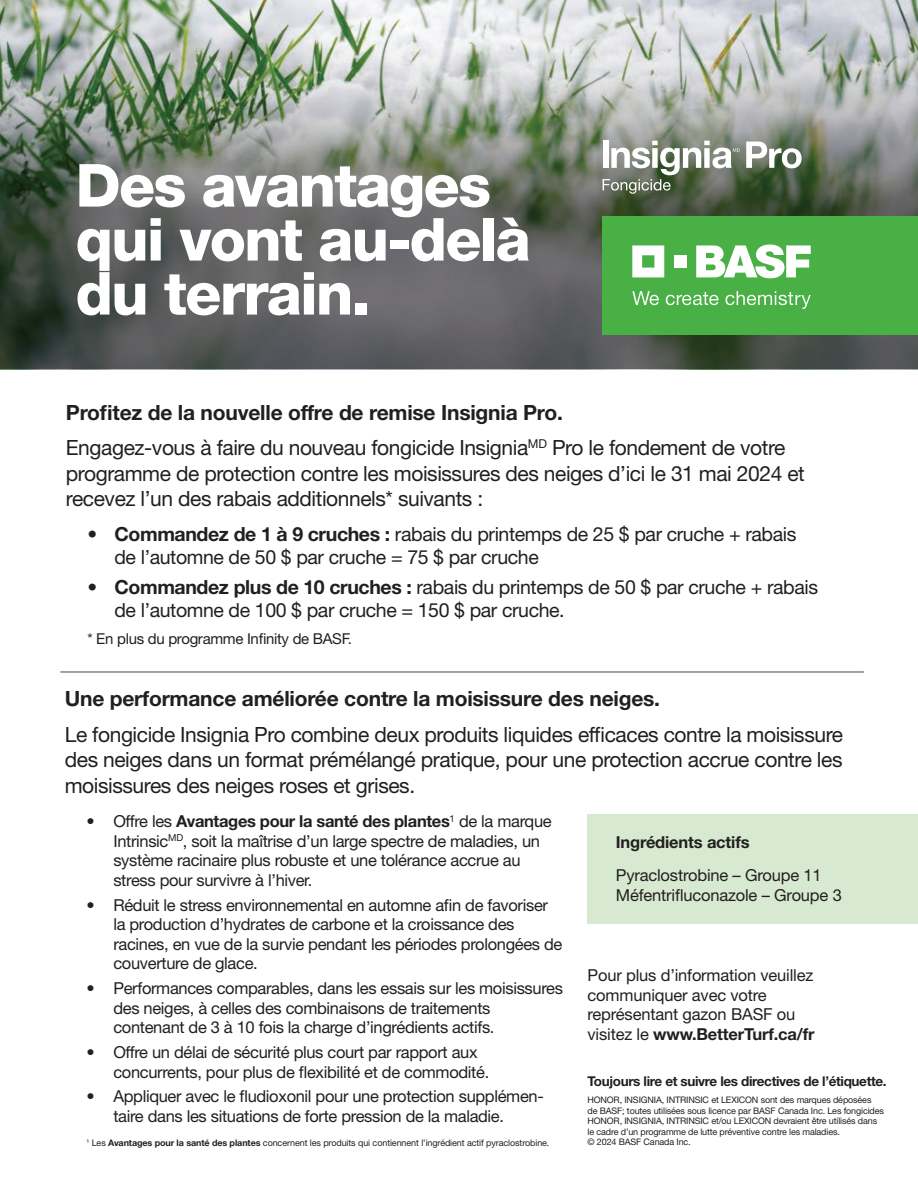
<style>
.page{position:relative;width:918px;height:1188px;background:#fff}
.page>*{position:absolute;margin:0;border:0;box-sizing:border-box;transform-origin:0 0}
.t1{font:800 59.4px/54px "Helvetica Neue LT Std";letter-spacing:-.03em;color:#fff}
.t2{font:21px/25.5px "Helvetica Neue LT Std";letter-spacing:-.02em;color:#231f20}
.t3{font:700 21px "Helvetica Neue LT Std";letter-spacing:-.01em;color:#231f20}
.t4{font:19.5px/22.5px "Helvetica Neue LT Std";letter-spacing:-.02em;color:#231f20}
.t5{font:16.5px/19.5px "Helvetica Neue LT Std";letter-spacing:-.02em;color:#231f20}
.t6{font:700 16.5px "Helvetica Neue LT Std";letter-spacing:-.01em;color:#231f20}
.t7{font:15px "Helvetica Neue LT Std";letter-spacing:-.02em;color:#231f20}
.t8{font:700 13.5px "Helvetica Neue LT Std";letter-spacing:-.025em;color:#231f20}
.t9{font:9px/10.5px "Helvetica Neue LT Std";letter-spacing:-.015em;color:#231f20}
.s1{font-weight:700}
</style>
<div class="page">
<hr style="left:60px;top:671px;width:804px;height:2px;background:#828487">
<div style="left:588px;top:815px;width:330px;height:109px;background:#d7e9d0"></div>
<img style="left:0;top:5px;width:918px;height:364px">
<div style="left:603px;top:216px;width:315px;height:119px;background:#49b045"></div>
<svg style="left:632px;top:245px;width:32px;height:32px"></svg>
<div style="left:674px;top:255px;width:12px;height:13px;background:#fff"></div>
<svg style="left:696px;top:245px;width:115px;height:33px"></svg>
<svg style="left:632px;top:291px;width:27px;height:14px"></svg>
<svg style="left:666px;top:292px;width:53px;height:13px"></svg>
<svg style="left:726px;top:291px;width:85px;height:18px"></svg>
<svg style="left:603px;top:141px;width:137px;height:53px"></svg>
<svg style="left:746px;top:142px;width:56px;height:26px"></svg>
<h1 class="t1" style="left:76px;top:158px;width:457px">Des avantages qui vont au-delà du terrain.</h1>
<p class="t2" style="left:66px;top:395px;width:721px;line-height:35.2px"><span class="s1">Profitez de la nouvelle offre de remise Insignia Pro.<br></span>Engagez-vous à faire du nouveau fongicide Insignia<sup>MD</sup> Pro le fondement de votre</p>
<p class="t2" style="left:66px;top:460px;width:740px">programme de protection contre les moisissures des neiges d’ici le 31 mai 2024 et recevez l’un des rabais additionnels* suivants :</p>
<p class="t4" style="left:114px;top:523px;width:684px;text-indent:-27px"><span class="s1">• Commandez de 1 à 9 cruches :</span> rabais du printemps de 25 $ par cruche + rabais de l’automne de 50 $ par cruche = 75 $ par cruche</p>
<p class="t4" style="left:114px;top:576px;width:705px;text-indent:-27px"><span class="s1">• Commandez plus de 10 cruches :</span> rabais du printemps de 50 $ par cruche + rabais de l’automne de 100 $ par cruche = 150 $ par cruche.</p>
<p class="t7" style="left:87px;top:630px;width:266px">* En plus du programme Infinity de BASF.</p>
<p class="t3" style="left:65px;top:686px;width:597px">Une performance améliorée contre la moisissure des neiges.</p>
<p class="t2" style="left:65px;top:721px;width:780px;text-align:justify">Le fongicide Insignia Pro combine deux produits liquides efficaces contre la moisissure des neiges dans un format prémélangé pratique, pour une protection accrue contre les moisissures des neiges roses et grises.</p>
<p class="t5" style="left:113px;top:811px;width:440px;text-indent:-27px">• Offre les <span class="s1">Avantages pour la santé des plantes</span><sup>1</sup> de la marque Intrinsic<sup>MD</sup>, soit la maîtrise d’un large spectre de maladies, un système racinaire plus robuste et une tolérance accrue au stress pour survivre à l’hiver.</p>
<p class="t5" style="left:113px;top:895px;width:450px;text-indent:-27px">• Réduit le stress environnemental en automne afin de favoriser la production d’hydrates de carbone et la croissance des racines, en vue de la survie pendant les périodes prolongées de couverture de glace.</p>
<p class="t5" style="left:113px;top:978px;width:451px;text-indent:-27px">• Performances comparables, dans les essais sur les moisissures des neiges, à celles des combinaisons de traitements contenant de 3 à 10 fois la charge d’ingrédients actifs.</p>
<p class="t5" style="left:113px;top:1042px;width:377px;text-indent:-27px">• Offre un délai de sécurité plus court par rapport aux concurrents, pour plus de flexibilité et de commodité.</p>
<p class="t5" style="left:113px;top:1087px;width:432px;text-indent:-27px">• Appliquer avec le fludioxonil pour une protection supplémen&shy;taire dans les situations de forte pression de la maladie.</p>
<p class="t6" style="left:616px;top:832px;width:135px">Ingrédients actifs</p>
<p class="t5" style="left:616px;top:865px;width:228px">Pyraclostrobine – Groupe 11<br>Méfentrifluconazole – Groupe 3</p>
<p class="t5" style="left:588px;top:965px;width:228px">Pour plus d’information veuillez communiquer avec votre représentant gazon BASF ou visitez le <span class="s1">www.BetterTurf.ca/fr</span></p>
<p class="t8" style="left:588px;top:1073px;width:301px">Toujours lire et suivre les directives de l’étiquette.</p>
<p class="t9" style="left:588px;top:1095px;width:298px">HONOR, INSIGNIA, INTRINSIC et LEXICON sont des marques déposées<br>de BASF; toutes utilisées sous licence par BASF Canada Inc. Les fongicides HONOR, INSIGNIA, INTRINSIC et/ou LEXICON devraient être utilisés dans le cadre d’un programme de lutte préventive contre les maladies.<br>© 2024 BASF Canada Inc.</p>
<p class="t9" style="left:86px;top:1137px;width:465px"><sup>1</sup> Les <span class="s1">Avantages pour la santé des plantes</span> concernent les produits qui contiennent l’ingrédient actif pyraclostrobine.</p>
</div>
